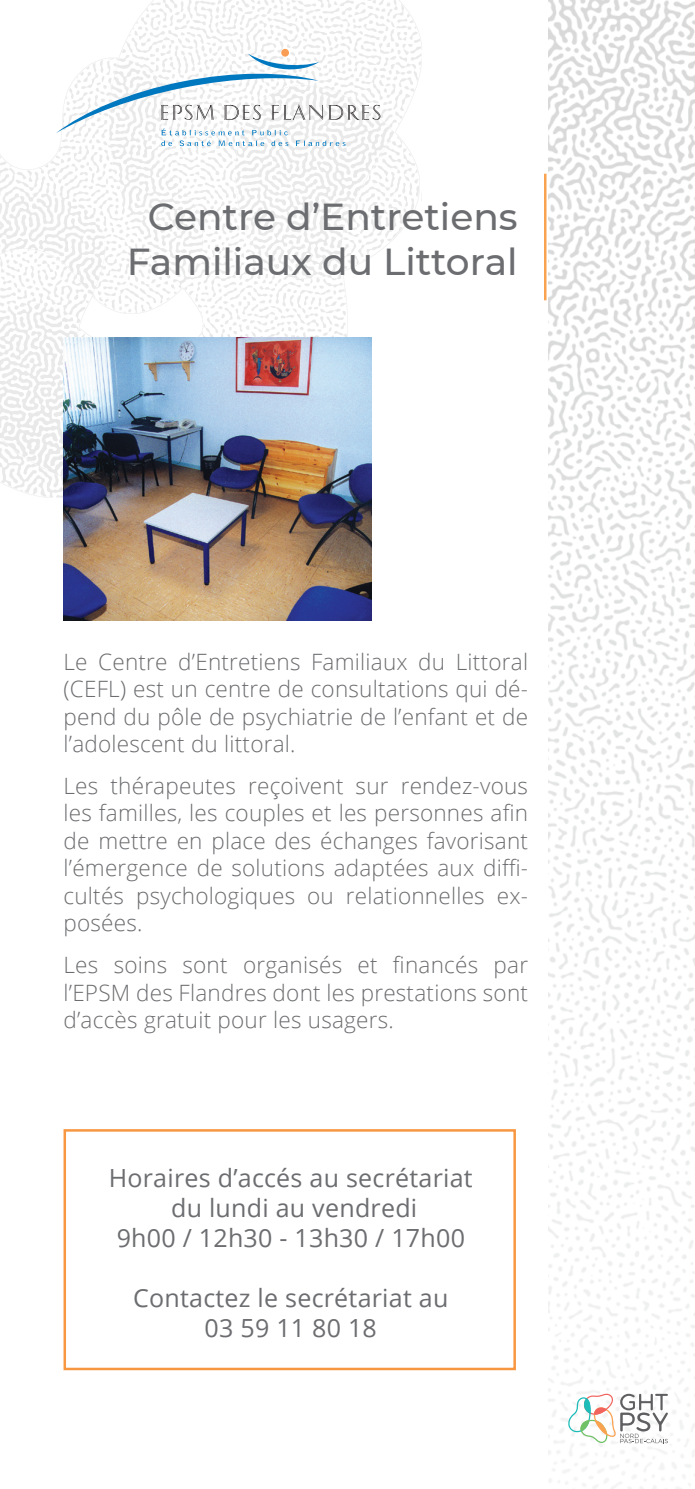
<style>
.page{position:relative;width:695px;height:1489px;background:#fff}
.page>*{position:absolute;margin:0;border:0;box-sizing:border-box;transform-origin:0 0}
.t1{font:500 37.5px/45px "Montserrat";color:#6c6d70;text-align:center}
.t2{font:25px/30px "Open Sans";letter-spacing:.01em;color:#6c6d70;text-align:center}
.t3{font:300 22.5px/27.5px "Open Sans";letter-spacing:.01em;color:#6c6d70;text-align:justify}
</style>
<div class="page">
<img style="left:0;top:0;width:421px;height:497px">
<img style="left:548px;top:0;width:146px;height:1488px">
<svg style="left:567px;top:1393px;width:100px;height:49px"></svg>
<hr style="left:544px;top:174px;width:2px;height:126px;background:#f9a350">
<div style="left:63px;top:1129px;width:453px;height:240px;border:2px solid #f79741"></div>
<img style="left:63px;top:337px;width:308px;height:283px">
<div style="left:281px;top:49px;width:8px;height:8px;background:#f89d53;border-radius:50%"></div>
<svg style="left:56px;top:54px;width:324px;height:92px"></svg>
<h1 class="t1" style="left:127px;top:192px;width:392px">Centre d’Entretiens<br>Familiaux du Littoral</h1>
<p class="t3" style="left:63px;top:647px;width:466px">Le Centre d’Entretiens Familiaux du Littoral (CEFL) est un centre de consultations qui dé&shy;pend du pôle de psychiatrie de l’enfant et de l’adolescent du littoral.</p>
<p class="t3" style="left:63px;top:771px;width:466px">Les thérapeutes reçoivent sur rendez-vous les familles, les couples et les personnes afin de mettre en place des échanges favorisant l’émergence de solutions adaptées aux diffi&shy;cultés psychologiques ou relationnelles ex&shy;posées.</p>
<p class="t3" style="left:63px;top:950px;width:466px">Les soins sont organisés et financés par l’EPSM des Flandres dont les prestations sont d’accès gratuit pour les usagers.</p>
<p class="t2" style="left:109px;top:1162px;width:365px">Horaires d’accés au secrétariat du lundi au vendredi<br>9h00 / 12h30 - 13h30 / 17h00</p>
<p class="t2" style="left:133px;top:1282px;width:317px">Contactez le secrétariat au<br>03 59 11 80 18</p>
</div>
